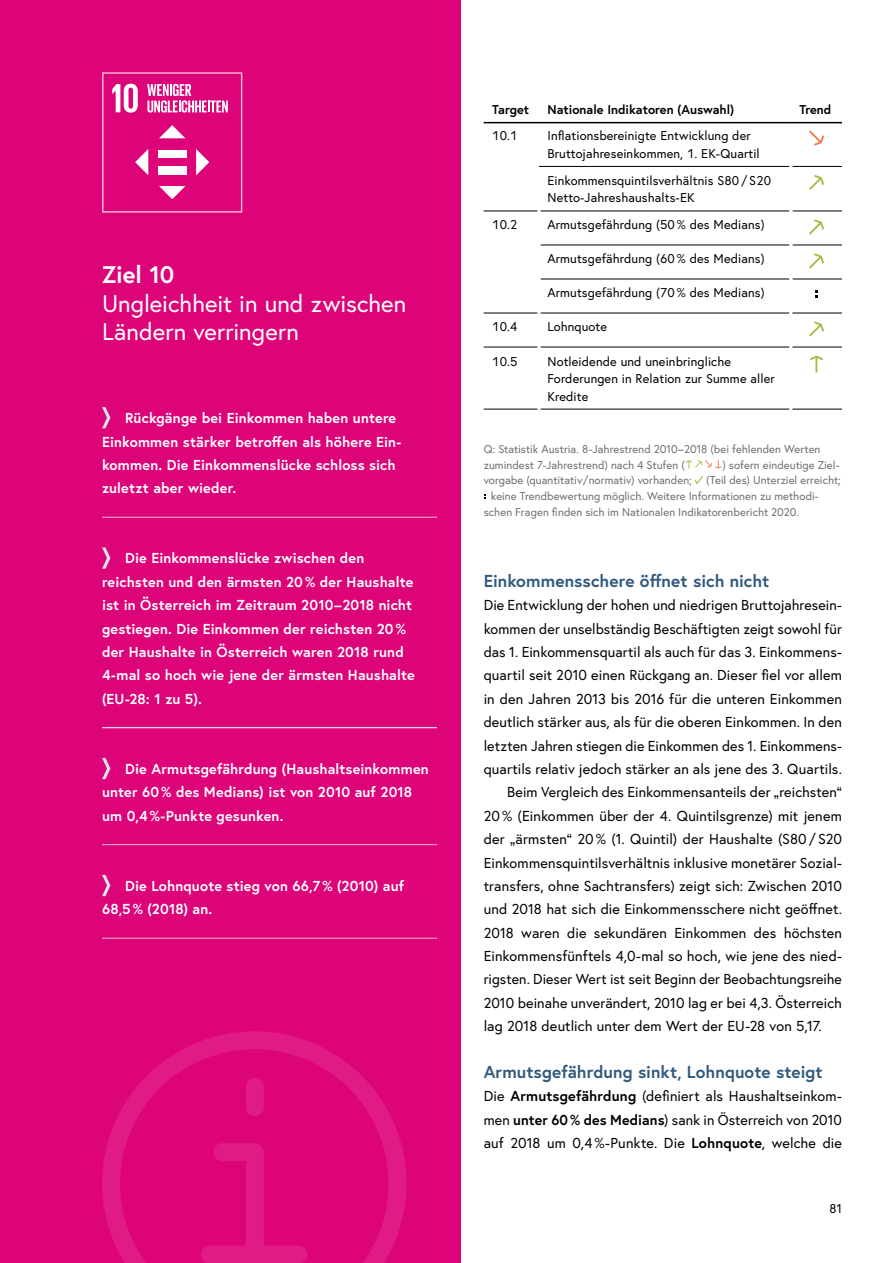
<style>
.page{position:relative;width:893px;height:1263px;background:#fff}
.page>*{position:absolute;margin:0;border:0;box-sizing:border-box;transform-origin:0 0}
.Überschriften_h2_ohne_Num_SDGs{font:24px/28.8px "Europa Austria";color:#fff}
.Überschriften_h3_ohne_Num_blau{font:700 17.25px "Europa Austria";letter-spacing:.005em;color:#30597e}
.p_Erstzeileneinzug{font:14.4px/23.4px "Europa Austria";letter-spacing:.01em;color:#000;text-align:justify}
.p_Kernmessages{font:700 14.4px/23.4px "Europa Austria";letter-spacing:.01em;color:#fff}
.td_Tabellentext{font:12.75px/17.5px "Europa Austria";letter-spacing:.01em;color:#000}
.th_Tabellenkopf{font:700 12.75px "Europa Austria";color:#000}
.p_Tabellenbeschriftung{font:11.25px/15.8px "Europa Austria";color:#6f6f6e}
.s1{font-weight:700}
</style>
<div class="page">
<hr style="left:539px;top:166px;width:250px;height:1px;background:#000">
<hr style="left:792px;top:166px;width:50px;height:1px;background:#000">
<hr style="left:540px;top:211px;width:249px;height:1px;background:#000">
<hr style="left:792px;top:211px;width:50px;height:1px;background:#000">
<hr style="left:540px;top:245px;width:249px;height:1px;background:#000">
<hr style="left:792px;top:245px;width:50px;height:1px;background:#000">
<hr style="left:540px;top:279px;width:249px;height:1px;background:#000">
<hr style="left:792px;top:279px;width:50px;height:1px;background:#000">
<hr style="left:540px;top:313px;width:249px;height:1px;background:#000">
<hr style="left:540px;top:347px;width:249px;height:1px;background:#000">
<hr style="left:540px;top:409px;width:249px;height:1px;background:#000">
<hr style="left:792px;top:313px;width:50px;height:1px;background:#000">
<hr style="left:792px;top:347px;width:50px;height:1px;background:#000">
<hr style="left:792px;top:409px;width:50px;height:1px;background:#000">
<hr style="left:484px;top:122px;width:55px;height:1px;background:#000">
<hr style="left:539px;top:122px;width:252px;height:1px;background:#000">
<hr style="left:791px;top:122px;width:51px;height:1px;background:#000">
<hr style="left:484px;top:313px;width:53px;height:1px;background:#000">
<hr style="left:484px;top:347px;width:53px;height:1px;background:#000">
<hr style="left:484px;top:409px;width:53px;height:1px;background:#000">
<hr style="left:484px;top:211px;width:53px;height:1px;background:#000">
<svg style="left:809px;top:130px;width:15px;height:15px"></svg>
<svg style="left:809px;top:175px;width:15px;height:15px"></svg>
<svg style="left:809px;top:219px;width:15px;height:16px"></svg>
<svg style="left:809px;top:253px;width:15px;height:16px"></svg>
<svg style="left:815px;top:290px;width:3px;height:8px"></svg>
<svg style="left:809px;top:321px;width:15px;height:16px"></svg>
<svg style="left:810px;top:356px;width:13px;height:17px"></svg>
<svg style="left:686px;top:460px;width:35px;height:9px"></svg>
<svg style="left:695px;top:476px;width:8px;height:8px"></svg>
<div style="left:0;top:0;width:460px;height:1263px;background:#dd0379"></div>
<hr style="left:102px;top:517px;width:335px;height:1px;background:#f1b4ce">
<hr style="left:102px;top:727px;width:335px;height:1px;background:#fff">
<hr style="left:102px;top:844px;width:335px;height:1px;background:#f1b4ce">
<hr style="left:102px;top:938px;width:335px;height:1px;background:#f1b4ce">
<svg style="left:102px;top:407px;width:8px;height:21px"></svg>
<svg style="left:102px;top:547px;width:8px;height:22px"></svg>
<svg style="left:102px;top:758px;width:8px;height:21px"></svg>
<svg style="left:102px;top:875px;width:8px;height:21px"></svg>
<svg style="left:112px;top:84px;width:26px;height:29px"></svg>
<svg style="left:147px;top:84px;width:81px;height:29px"></svg>
<svg style="left:135px;top:149px;width:13px;height:26px"></svg>
<svg style="left:196px;top:149px;width:13px;height:26px"></svg>
<svg style="left:159px;top:125px;width:26px;height:13px"></svg>
<svg style="left:159px;top:186px;width:26px;height:13px"></svg>
<div style="left:158px;top:150px;width:29px;height:8px;background:#fff"></div>
<div style="left:158px;top:166px;width:29px;height:8px;background:#fff"></div>
<div style="left:102px;top:72px;width:140px;height:141px;border:2px solid #f1b4ce"></div>
<svg style="left:102px;top:1031px;width:304px;height:232px"></svg>
<svg style="left:192px;top:1069px;width:125px;height:194px"></svg>
<h2 class="Überschriften_h2_ohne_Num_SDGs" style="left:102px;top:260px;width:306px"><span class="s1">Ziel 10<br></span>Ungleichheit in und zwischen<br>Ländern verringern</h2>
<p class="p_Kernmessages" style="left:102px;top:406px;width:301px;text-indent:23px">Rückgänge bei Einkommen haben untere Einkommen stärker betroffen als höhere Ein&shy;kommen. Die Einkommenslücke schloss sich zuletzt aber wieder.</p>
<p class="p_Kernmessages" style="left:102px;top:546px;width:314px;text-indent:23px">Die Einkommenslücke zwischen den reichsten und den ärmsten 20 % der Haushalte ist in Österreich im Zeitraum 2010– 2018 nicht gestiegen. Die Einkommen der reichsten 20 % der Haushalte in Österreich waren 2018 rund 4-mal so hoch wie jene der ärmsten Haushalte (EU-28: 1 zu 5).</p>
<p class="p_Kernmessages" style="left:102px;top:757px;width:328px;text-indent:23px">Die Armutsgefährdung (Haushaltseinkommen unter 60 % des Medians) ist von 2010 auf 2018 um 0,4 %-Punkte gesunken.</p>
<p class="p_Kernmessages" style="left:102px;top:874px;width:304px;text-indent:23px">Die Lohnquote stieg von 66,7 % (2010) auf<br>68,5 % (2018) an.</p>
<p class="th_Tabellenkopf" style="left:492px;top:101px;width:39px">Target</p>
<p class="th_Tabellenkopf" style="left:547px;top:101px;width:188px">Nationale Indikatoren (Auswahl)</p>
<p class="th_Tabellenkopf" style="left:799px;top:101px;width:33px">Trend</p>
<p class="td_Tabellentext" style="left:492px;top:127px;width:27px">10.1</p>
<p class="td_Tabellentext" style="left:547px;top:127px;width:214px">Inflationsbereinigte Entwicklung der<br>Bruttojahreseinkommen, 1. EK-Quartil</p>
<p class="td_Tabellentext" style="left:547px;top:171px;width:225px">Einkommensquintilsverhältnis S80 / S20<br>Netto-Jahreshaushalts-EK</p>
<p class="td_Tabellentext" style="left:492px;top:216px;width:27px">10.2</p>
<p class="td_Tabellentext" style="left:547px;top:216px;width:219px">Armutsgefährdung (50 % des Medians)</p>
<p class="td_Tabellentext" style="left:547px;top:250px;width:219px">Armutsgefährdung (60 % des Medians)</p>
<p class="td_Tabellentext" style="left:547px;top:284px;width:219px">Armutsgefährdung (70 % des Medians)</p>
<p class="td_Tabellentext" style="left:492px;top:318px;width:27px">10.4</p>
<p class="td_Tabellentext" style="left:547px;top:318px;width:61px">Lohnquote</p>
<p class="td_Tabellentext" style="left:492px;top:352px;width:27px">10.5</p>
<p class="td_Tabellentext" style="left:547px;top:352px;width:229px">Notleidende und uneinbringliche<br>Forderungen in Relation zur Summe aller<br>Kredite</p>
<p class="p_Tabellenbeschriftung" style="left:484px;top:441px;width:338px">Q: Statistik Austria. 8-Jahrestrend 2010–2018 (bei fehlenden Werten zumindest 7-Jahrestrend) nach 4 Stufen (</p>
<p class="p_Tabellenbeschriftung" style="left:722px;top:457px;width:119px">) sofern eindeutige Ziel-</p>
<p class="p_Tabellenbeschriftung" style="left:484px;top:472px;width:209px">vorgabe (quantitativ/normativ) vorhanden;</p>
<p class="p_Tabellenbeschriftung" style="left:706px;top:472px;width:136px">(Teil des) Unterziel erreicht;</p>
<p class="p_Tabellenbeschriftung" style="left:491px;top:488px;width:329px">keine Trendbewertung möglich. Weitere Informationen zu methodi-</p>
<p class="p_Tabellenbeschriftung" style="left:484px;top:504px;width:317px">schen Fragen finden sich im Nationalen Indikatorenbericht 2020.</p>
<h3 class="Überschriften_h3_ohne_Num_blau" style="left:484px;top:569px;width:287px">Einkommensschere öffnet sich nicht</h3>
<p class="p_Erstzeileneinzug" style="left:484px;top:593px;width:360px">Die Entwicklung der hohen und niedrigen Bruttojahresein&shy;kommen der unselbständig Beschäftigten zeigt sowohl für das 1. Einkommensquartil als auch für das 3. Einkommens&shy;quartil seit 2010 einen Rückgang an. Dieser fiel vor allem in den Jahren 2013 bis 2016 für die unteren Einkommen deutlich stärker aus, als für die oberen Einkommen. In den letzten Jahren stiegen die Einkommen des 1. Einkommens&shy;quartils relativ jedoch stärker an als jene des 3. Quartils.</p>
<p class="p_Erstzeileneinzug" style="left:484px;top:780px;width:360px;text-indent:23px">Beim Vergleich des Einkommensanteils der „reichsten“ 20 % (Einkommen über der 4. Quintilsgrenze) mit jenem der „ärmsten“ 20 % (1. Quintil) der Haushalte (S80/ S20<br>Einkommensquintilsverhältnis inklusive monetärer Sozial&shy;transfers, ohne Sachtransfers) zeigt sich: Zwischen 2010 und 2018 hat sich die Einkommensschere nicht geöffnet.<br>2018 waren die sekundären Einkommen des höchsten Einkommensfünftels 4,0-mal so hoch, wie jene des nied&shy;rigsten. Dieser Wert ist seit Beginn der Beobachtungsreihe 2010 beinahe unverändert, 2010 lag er bei 4,3. Österreich lag 2018 deutlich unter dem Wert der EU-28 von 5,17.</p>
<h3 class="Überschriften_h3_ohne_Num_blau" style="left:484px;top:1060px;width:340px">Armutsgefährdung sinkt, Lohnquote steigt</h3>
<p class="p_Erstzeileneinzug" style="left:484px;top:1084px;width:360px">Die <span class="s1">Armutsgefährdung</span> (definiert als Haushaltseinkom&shy;men <span class="s1">unter 60% des Medians</span>) sank in Österreich von 2010 auf 2018 um 0,4 %-Punkte. Die <span class="s1">Lohnquote</span>, welche die</p>
<p class="td_Tabellentext" style="left:830px;top:1199px;width:14px">81</p>
</div>
